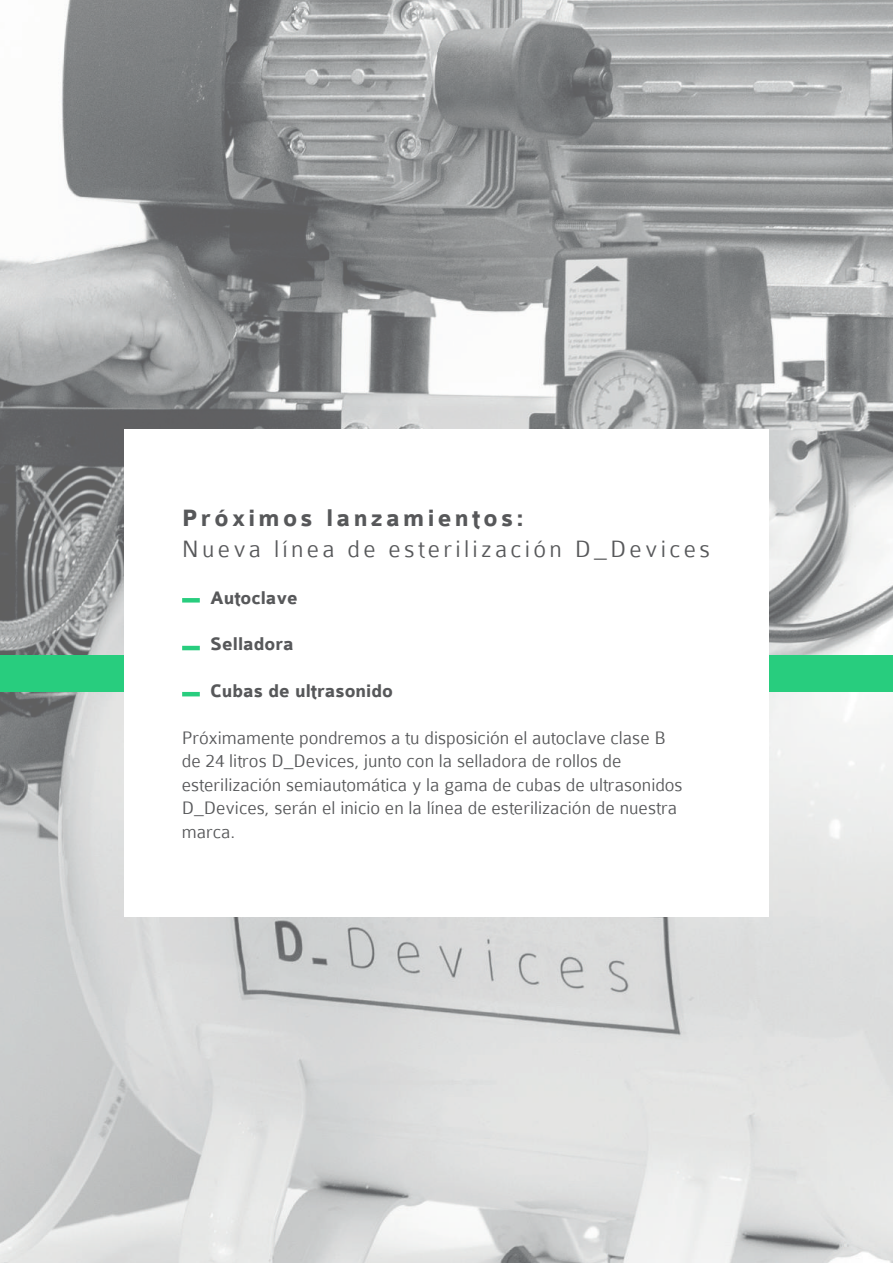
<style>
.page{position:relative;width:893px;height:1263px;background:#fff}
.page>*{position:absolute;margin:0;border:0;box-sizing:border-box;transform-origin:0 0}
.t1{font:300 25.5px "Colaborate";letter-spacing:.13em;color:#57585a}
.t2{font:700 25.5px "Colaborate";letter-spacing:.13em;color:#57585a}
.t3{font:300 19.5px/23.4px "Colaborate";color:#57585a}
.t4{font:700 19.5px "Colaborate";color:#57585a}
</style>
<div class="page">
<img style="left:0;top:0;width:893px;height:1263px">
<div style="left:0;top:655px;width:893px;height:37px;background:#28cd7e"></div>
<div style="left:124px;top:430px;width:645px;height:487px;background:#fff"></div>
<hr style="left:182px;top:598px;width:18px;height:4px;background:#28cd7e">
<hr style="left:182px;top:646px;width:18px;height:4px;background:#28cd7e">
<hr style="left:182px;top:692px;width:18px;height:4px;background:#28cd7e">
<h1 class="t2" style="left:182px;top:505px;width:343px">Próximos lanzamientos:</h1>
<h1 class="t1" style="left:182px;top:535px;width:530px">Nueva línea de esterilización D_Devices</h1>
<p class="t4" style="left:210px;top:587px;width:89px">Autoclave</p>
<p class="t4" style="left:210px;top:634px;width:85px">Selladora</p>
<p class="t4" style="left:210px;top:681px;width:184px">Cubas de ultrasonido</p>
<p class="t3" style="left:182px;top:726px;width:502px">Próximamente pondremos a tu disposición el autoclave clase B de 24 litros D_Devices, junto con la selladora de rollos de esterilización semiautomática y la gama de cubas de ultrasonidos D_Devices, serán el inicio en la línea de esterilización de nuestra marca.</p>
</div>
